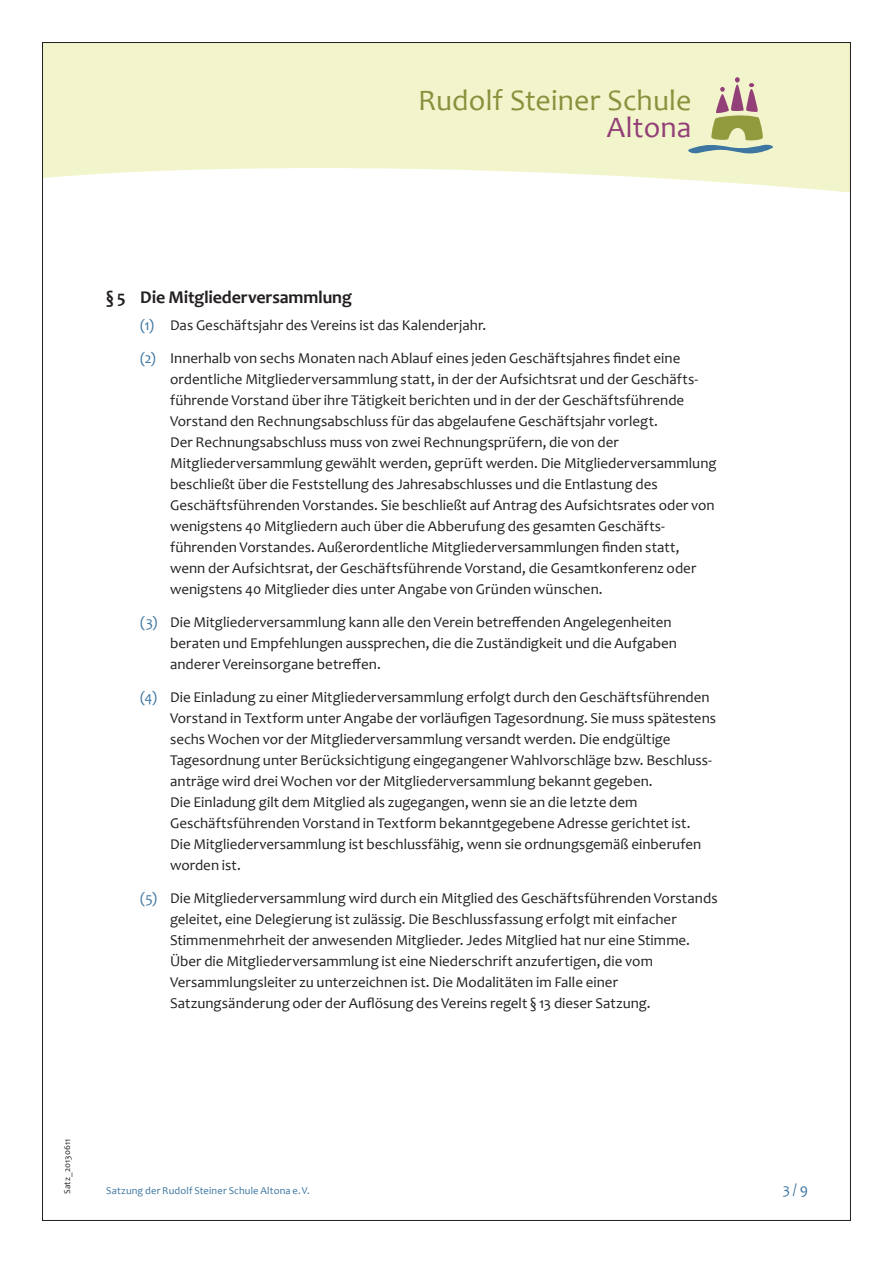
<style>
.page{position:relative;width:893px;height:1263px;background:#fff}
.page>*{position:absolute;margin:0;border:0;box-sizing:border-box;transform-origin:0 0}
.t1{font:29.85px "Candara";letter-spacing:.005em;color:#88913d}
.t2{font:29.85px "Candara";letter-spacing:.005em;color:#933f78}
.HLcopy12_14_lb_k_ein{font:700 18px "Candara";letter-spacing:-.01em;color:#231f20}
.Copy10_14_lb_k_einzu{font:15px/21px "Candara";color:#231f20}
.t3{font:15px "Candara";color:#3d76a1}
.t4{font:10.5px "Candara";letter-spacing:.015em;color:#3d76a1}
.t5{font:9px "Candara";letter-spacing:.015em;color:#231f20}
.s1{color:#3d76a1}
</style>
<div class="page">
<svg style="left:44px;top:44px;width:805px;height:149px;background:#f3f6d1"></svg>
<svg style="left:687px;top:77px;width:86px;height:78px;background:#d0d0ac"></svg>
<h1 class="t1" style="left:418px;top:82px;width:275px">Rudolf Steiner Schule</h1>
<h1 class="t2" style="left:607px;top:109px;width:86px">Altona</h1>
<p class="HLcopy12_14_lb_k_ein" style="left:106px;top:286px;width:247px">§ 5 Die Mitgliederversammlung</p>
<p class="Copy10_14_lb_k_einzu" style="left:140px;top:315px;width:347px"><span class="s1">(1)</span> Das Geschäftsjahr des Vereins ist das Kalenderjahr.</p>
<p class="Copy10_14_lb_k_einzu" style="left:170px;top:348px;width:548px;text-indent:-30px"><span class="s1">(2)</span> Innerhalb von sechs Monaten nach Ablauf eines jeden Geschäftsjahres findet eine ordentliche Mitgliederversammlung statt, in der der Aufsichtsrat und der Geschäfts&shy;führende Vorstand über ihre Tätigkeit berichten und in der der Geschäftsführende Vorstand den Rechnungsabschluss für das abgelaufene Geschäftsjahr vorlegt.<br>Der Rechnungsabschluss muss von zwei Rechnungsprüfern, die von der Mitgliederversammlung gewählt werden, geprüft werden. Die Mitgliederversammlung beschließt über die Feststellung des Jahresabschlusses und die Entlastung des Geschäftsführenden Vorstandes. Sie beschließt auf Antrag des Aufsichtsrates oder von wenigstens 40 Mitgliedern auch über die Abberufung des gesamten Geschäfts&shy;führenden Vorstandes. Außerordentliche Mitgliederversammlungen finden statt, wenn der Aufsichtsrat, der Geschäftsführende Vorstand, die Gesamtkonferenz oder wenigstens 40 Mitglieder dies unter Angabe von Gründen wünschen.</p>
<p class="Copy10_14_lb_k_einzu" style="left:170px;top:612px;width:508px;text-indent:-30px"><span class="s1">(3)</span> Die Mitgliederversammlung kann alle den Verein betreffenden Angelegenheiten beraten und Empfehlungen aussprechen, die die Zuständigkeit und die Aufgaben anderer Vereinsorgane betreffen.</p>
<p class="Copy10_14_lb_k_einzu" style="left:170px;top:687px;width:547px;text-indent:-30px"><span class="s1">(4)</span> Die Einladung zu einer Mitgliederversammlung erfolgt durch den Geschäftsführenden Vorstand in Textform unter Angabe der vorläufigen Tagesordnung. Sie muss spätestens sechs Wochen vor der Mitgliederversammlung versandt werden. Die endgültige Tagesordnung unter Berücksichtigung eingegangener Wahlvorschläge bzw. Beschluss&shy;anträge wird drei Wochen vor der Mitgliederversammlung bekannt gegeben.<br>Die Einladung gilt dem Mitglied als zugegangen, wenn sie an die letzte dem Geschäftsführenden Vorstand in Textform bekanntgegebene Adresse gerichtet ist.<br>Die Mitgliederversammlung ist beschlussfähig, wenn sie ordnungsgemäß einberufen worden ist.</p>
<p class="Copy10_14_lb_k_einzu" style="left:170px;top:888px;width:549px;text-indent:-30px"><span class="s1">(5)</span> Die Mitgliederversammlung wird durch ein Mitglied des Geschäftsführenden Vorstands geleitet, eine Delegierung ist zulässig. Die Beschlussfassung erfolgt mit einfacher Stimmenmehrheit der anwesenden Mitglieder. Jedes Mitglied hat nur eine Stimme.<br>Über die Mitgliederversammlung ist eine Niederschrift anzufertigen, die vom Versammlungsleiter zu unterzeichnen ist. Die Modalitäten im Falle einer Satzungsänderung oder der Auflösung des Vereins regelt § 13 dieser Satzung.</p>
<p class="t5" style="left:62px;top:1194px;width:57px;rotate:-90deg">Satz_20130611</p>
<p class="t4" style="left:106px;top:1184px;width:205px">Satzung der Rudolf Steiner Schule Altona e.V.</p>
<p class="t3" style="left:783px;top:1180px;width:26px">3 / 9</p>
</div>
